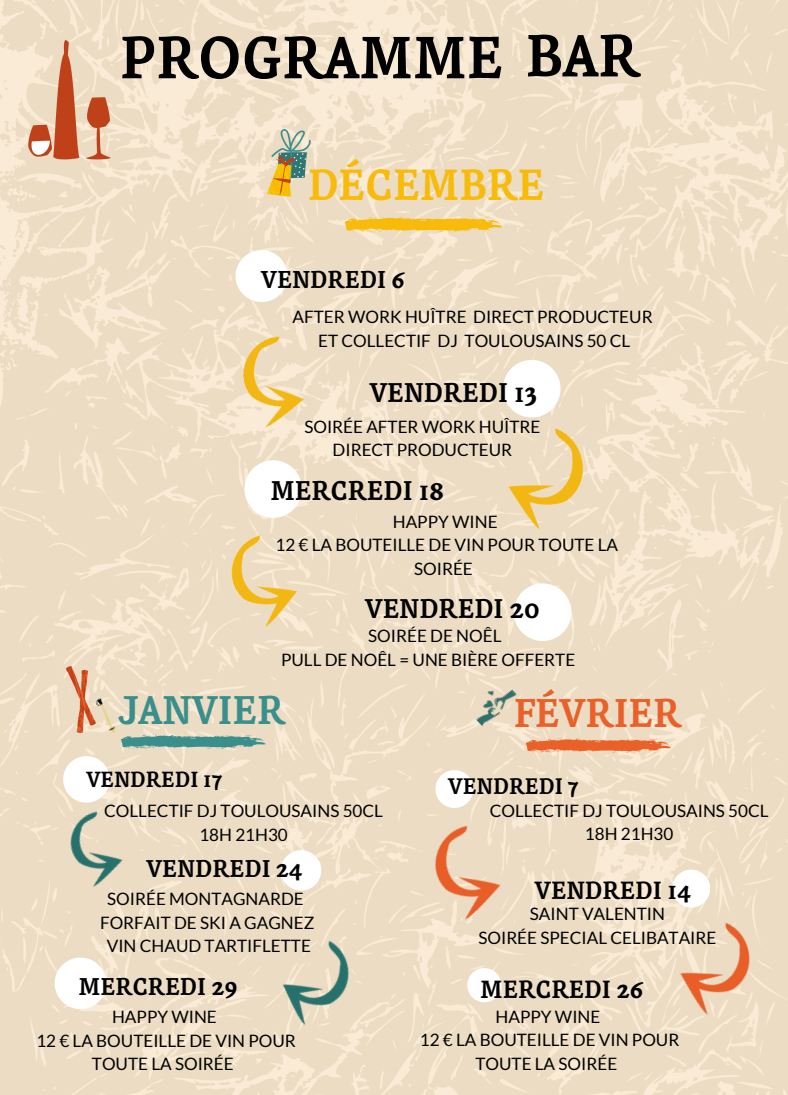
<style>
.page{position:relative;width:788px;height:1095px;background:#fff}
.page>*{position:absolute;margin:0;border:0;box-sizing:border-box;transform-origin:0 0}
.t1{font:700 61.62px "Coline 1";color:#000}
.t2{font:700 45.25px "Coline 1";color:#f8bb09}
.t3{font:700 41.62px "Coline 1";color:#ea6029}
.t4{font:700 41.5px "Coline 1";color:#3a8f8c}
.t5{font:700 28.12px "Coline 1";color:#000}
.t6{font:700 25.75px "Coline 1";color:#000}
.t7{font:700 25.38px "Coline 1";color:#000}
.t8{font:700 25.12px "Coline 1";color:#000}
.t9{font:700 23.25px "Coline 1";color:#000}
.t10{font:700 22.75px "Coline 1";color:#000}
.t11{font:17.12px/23.5px "Lato";color:#000;text-align:center}
</style>
<div class="page">
<img style="left:0;top:0;width:788px;height:1095px">
<img style="left:66px;top:664px;width:33px;height:70px">
<img style="left:87px;top:691px;width:38px;height:47px">
<img style="left:261px;top:125px;width:63px;height:61px">
<img style="left:258px;top:152px;width:50px;height:48px">
<svg style="left:344px;top:216px;width:159px;height:16px;background:#f4c84d"></svg>
<svg style="left:120px;top:734px;width:146px;height:15px;background:#7caca1"></svg>
<svg style="left:525px;top:738px;width:146px;height:15px;background:#eb8e62"></svg>
<svg style="left:235px;top:250px;width:52px;height:38px"></svg>
<img style="left:191px;top:288px;width:184px;height:184px">
<svg style="left:244px;top:460px;width:57px;height:14px"></svg>
<img style="left:416px;top:354px;width:238px;height:238px">
<svg style="left:514px;top:583px;width:57px;height:58px"></svg>
<img style="left:169px;top:474px;width:207px;height:207px">
<svg style="left:63px;top:756px;width:47px;height:14px"></svg>
<svg style="left:281px;top:850px;width:40px;height:28px"></svg>
<img style="left:17px;top:770px;width:158px;height:158px">
<svg style="left:55px;top:958px;width:51px;height:51px"></svg>
<img style="left:211px;top:878px;width:208px;height:208px">
<img style="left:464px;top:675px;width:66px;height:66px">
<svg style="left:467px;top:973px;width:34px;height:29px"></svg>
<svg style="left:435px;top:770px;width:38px;height:2px"></svg>
<img style="left:366px;top:772px;width:202px;height:201px">
<img style="left:605px;top:859px;width:183px;height:218px">
<img style="left:0;top:19px;width:158px;height:157px">
<p class="t1" style="left:120px;top:32px;width:385px">PROGRAMME</p>
<p class="t1" style="left:525px;top:30px;width:116px">BAR</p>
<p class="t2" style="left:308px;top:166px;width:238px">DÉCEMBRE</p>
<p class="t7" style="left:261px;top:269px;width:145px">VENDREDI 6</p>
<p class="t11" style="left:292px;top:305px;width:361px">AFTER WORK HUÎTRE DIRECT PRODUCTEUR</p>
<p class="t11" style="left:318px;top:328px;width:313px">ET COLLECTIF DJ TOULOUSAINS 50 CL</p>
<p class="t5" style="left:369px;top:381px;width:169px">VENDREDI 13</p>
<h2 class="t11" style="left:304px;top:414px;width:237px">SOIRÉE AFTER WORK HUÎTRE</h2>
<p class="t11" style="left:332px;top:438px;width:181px">DIRECT PRODUCTEUR</p>
<p class="t5" style="left:270px;top:479px;width:175px">MERCREDI 18</p>
<p class="t11" style="left:393px;top:510px;width:106px">HAPPY WINE</p>
<p class="t11" style="left:275px;top:533px;width:344px">12 € LA BOUTEILLE DE VIN POUR TOUTE LA<br>SOIRÉE</p>
<p class="t5" style="left:365px;top:597px;width:176px">VENDREDI 20</p>
<p class="t11" style="left:368px;top:624px;width:135px">SOIRÉE DE NOÊL</p>
<h4 class="t11" style="left:281px;top:648px;width:296px">PULL DE NOÊL = UNE BIÈRE OFFERTE</h4>
<h3 class="t4" style="left:118px;top:693px;width:169px">JANVIER</h3>
<p class="t3" style="left:514px;top:696px;width:169px">FÉVRIER</p>
<p class="t10" style="left:86px;top:770px;width:137px">VENDREDI 17</p>
<h3 class="t9" style="left:448px;top:777px;width:132px">VENDREDI 7</h3>
<p class="t11" style="left:104px;top:799px;width:280px">COLLECTIF DJ TOULOUSAINS 50CL</p>
<p class="t11" style="left:199px;top:822px;width:90px">18H 21H30</p>
<p class="t8" style="left:147px;top:858px;width:157px">VENDREDI 24</p>
<p class="t11" style="left:107px;top:887px;width:198px">SOIRÉE MONTAGNARDE</p>
<h4 class="t11" style="left:100px;top:911px;width:216px">FORFAIT DE SKI A GAGNEZ</h4>
<p class="t11" style="left:107px;top:934px;width:206px">VIN CHAUD TARTIFLETTE</p>
<p class="t8" style="left:78px;top:976px;width:160px">MERCREDI 29</p>
<p class="t11" style="left:112px;top:1005px;width:106px">HAPPY WINE</p>
<p class="t11" style="left:36px;top:1028px;width:261px">12 € LA BOUTEILLE DE VIN POUR<br>TOUTE LA SOIRÉE</p>
<p class="t11" style="left:489px;top:798px;width:280px">COLLECTIF DJ TOULOUSAINS 50CL</p>
<p class="t11" style="left:585px;top:822px;width:90px">18H 21H30</p>
<h3 class="t6" style="left:535px;top:880px;width:158px">VENDREDI 14</h3>
<h4 class="t11" style="left:530px;top:902px;width:137px">SAINT VALENTIN</h4>
<p class="t11" style="left:478px;top:925px;width:239px">SOIRÉE SPECIAL CELIBATAIRE</p>
<p class="t6" style="left:480px;top:978px;width:165px">MERCREDI 26</p>
<p class="t11" style="left:495px;top:1005px;width:106px">HAPPY WINE</p>
<h3 class="t11" style="left:420px;top:1028px;width:261px">12 € LA BOUTEILLE DE VIN POUR<br>TOUTE LA SOIRÉE</h3>
</div>
